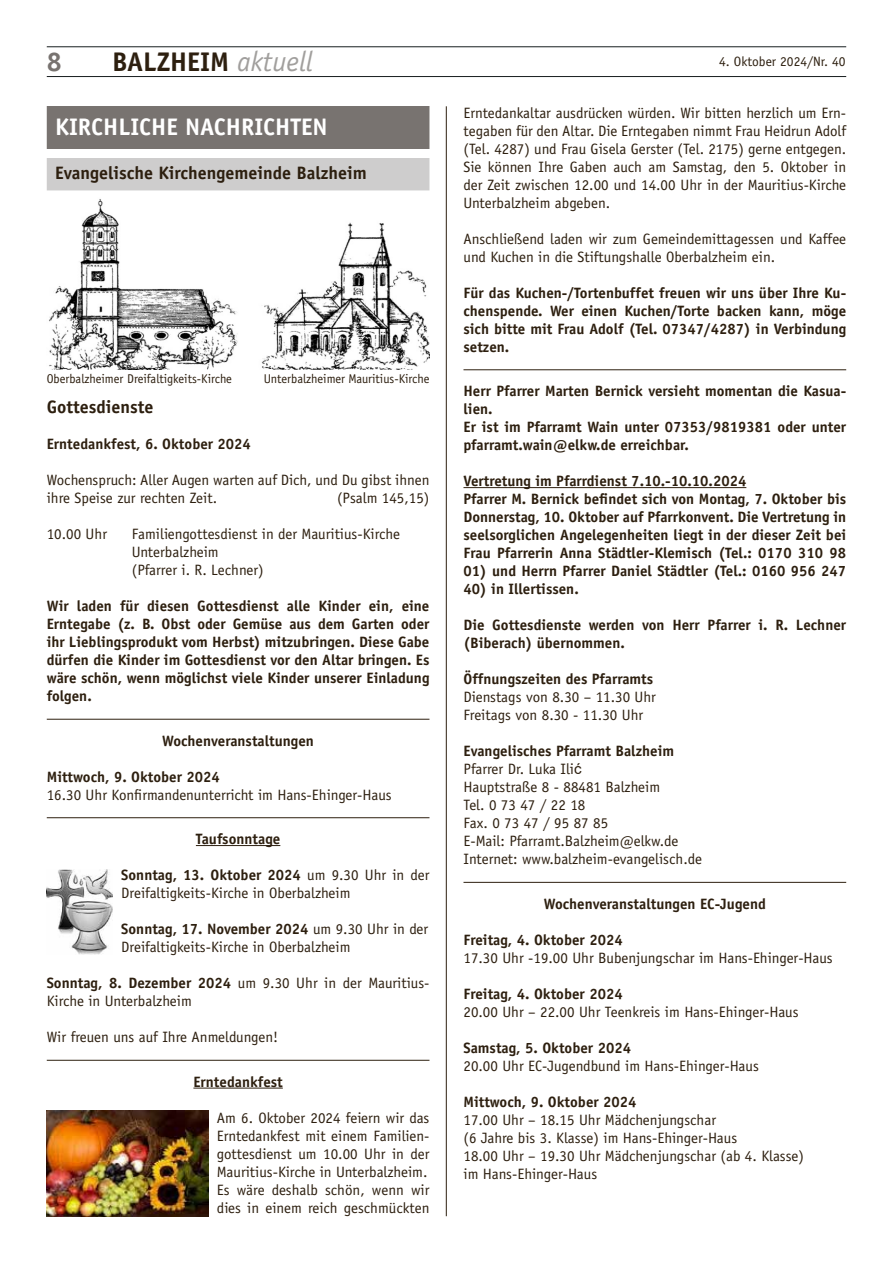
<style>
.page{position:relative;width:893px;height:1263px;background:#fff}
.page>*{position:absolute;margin:0;border:0;box-sizing:border-box;transform-origin:0 0}
.t1{font:700 27px "Officina Sans";color:#2d1f0f}
.t2{font:700 27px "Officina Sans";color:#787370}
.t3{font:700 24px "Officina Sans";color:#fff}
.t4{font:700 18px "Officina Sans";color:#2d1f0f}
.t5{font:15px/18px "Officina Sans";color:#2d1f0f}
.t6{font:700 15px/18px "Officina Sans";color:#2d1f0f}
.t7{font:13.5px "Officina Sans";color:#2d1f0f}
.t8{font:12.75px "Officina Sans";color:#2d1f0f}
.s1{font-weight:400;font-style:italic;font-size:28.35px;color:#a19f9d}
.s2{font-weight:700}
.s3{font-family:"Arial"}
</style>
<div class="page">
<hr style="left:47px;top:76px;width:799px;height:1px;background:#171d1f">
<hr style="left:47px;top:47px;width:799px;height:1px;background:#171d1f">
<hr style="left:446px;top:106px;width:1px;height:1110px;background:#2d1f0f">
<hr style="left:463px;top:369px;width:383px;height:1px;background:#2d1f0f">
<hr style="left:463px;top:487px;width:283px;height:1px;background:#2d1f0f">
<hr style="left:463px;top:882px;width:383px;height:1px;background:#2d1f0f">
<hr style="left:47px;top:719px;width:382px;height:1px;background:#2d1f0f">
<hr style="left:47px;top:817px;width:382px;height:1px;background:#2d1f0f">
<hr style="left:196px;top:845px;width:84px;height:1px;background:#2d1f0f">
<hr style="left:47px;top:1060px;width:382px;height:1px;background:#2d1f0f">
<hr style="left:193px;top:1088px;width:90px;height:1px;background:#2d1f0f">
<div style="left:47px;top:106px;width:382px;height:43px;background:#787370"></div>
<div style="left:47px;top:158px;width:382px;height:32px;background:#cecdcd"></div>
<img style="left:49px;top:199px;width:380px;height:170px">
<img style="left:47px;top:869px;width:66px;height:86px">
<img style="left:47px;top:1110px;width:161px;height:106px">
<h1 class="t2" style="left:47px;top:45px;width:17px">8</h1>
<h1 class="t1" style="left:112px;top:45px;width:202px">BALZHEIM <span class="s1">aktuell</span></h1>
<p class="t7" style="left:719px;top:53px;width:128px">4. Oktober 2024/Nr. 40</p>
<p class="t5" style="left:463px;top:104px;width:384px;text-align:justify">Erntedankaltar ausdrücken würden. Wir bitten herzlich um Ern&shy;tegaben für den Altar. Die Erntegaben nimmt Frau Heidrun Adolf (Tel. 4287) und Frau Gisela Gerster (Tel. 2175) gerne entgegen.<br>Sie können Ihre Gaben auch am Samstag, den 5. Oktober in der Zeit zwischen 12.00 und 14.00 Uhr in der Mauritius-Kirche Unterbalzheim abgeben.</p>
<p class="t5" style="left:463px;top:230px;width:384px">Anschließend laden wir zum Gemeindemittagessen und Kaffee und Kuchen in die Stiftungshalle Oberbalzheim ein.</p>
<p class="t6" style="left:463px;top:283px;width:384px;text-align:justify">Für das Kuchen-/Tortenbuffet freuen wir uns über Ihre Ku&shy;chenspende. Wer einen Kuchen/Torte backen kann, möge sich bitte mit Frau Adolf (Tel. 07347/4287) in Verbindung setzen.</p>
<p class="t6" style="left:463px;top:382px;width:384px">Herr Pfarrer Marten Bernick versieht momentan die Kasua&shy;lien.<br>Er ist im Pfarramt Wain unter 07353/9819381 oder unter pfarramt.wain@elkw.de erreichbar.</p>
<p class="t6" style="left:463px;top:472px;width:384px">Vertretung im Pfarrdienst 7.10.-10.10.2024<br>Pfarrer M. Bernick befindet sich von Montag, 7. Oktober bis Donnerstag, 10. Oktober auf Pfarrkonvent. Die Vertretung in seelsorglichen Angelegenheiten liegt in der dieser Zeit bei Frau Pfarrerin Anna Städtler-Klemisch (Tel.: 0170 310 98</p>
<p class="t6" style="left:463px;top:562px;width:384px">01) und Herrn Pfarrer Daniel Städtler (Tel.: 0160 956 247</p>
<p class="t6" style="left:463px;top:580px;width:117px">40) in Illertissen.</p>
<p class="t6" style="left:463px;top:616px;width:384px">Die Gottesdienste werden von Herr Pfarrer i. R. Lechner (Biberach) übernommen.</p>
<p class="t6" style="left:463px;top:670px;width:191px">Öffnungszeiten des Pfarramts</p>
<p class="t5" style="left:463px;top:688px;width:194px">Dienstags von 8.30 – 11.30 Uhr<br>Freitags von 8.30 - 11.30 Uhr</p>
<p class="t5" style="left:463px;top:742px;width:240px"><span class="s2">Evangelisches Pfarramt Balzheim<br></span>Pfarrer Dr. Luka Ili<span class="s3">ć<br></span>Hauptstraße 8 - 88481 Balzheim<br>Tel. 0 73 47 / 22 18<br>Fax. 0 73 47 / 95 87 85<br>E-Mail: Pfarramt.Balzheim@elkw.de<br>Internet: www.balzheim-evangelisch.de</p>
<p class="t6" style="left:544px;top:894px;width:223px">Wochenveranstaltungen EC-Jugend</p>
<p class="t6" style="left:463px;top:930px;width:161px">Freitag, 4. Oktober 2024</p>
<p class="t5" style="left:463px;top:949px;width:371px">17.30 Uhr -19.00 Uhr Bubenjungschar im Hans-Ehinger-Haus</p>
<p class="t6" style="left:463px;top:984px;width:161px">Freitag, 4. Oktober 2024</p>
<p class="t5" style="left:463px;top:1003px;width:337px">20.00 Uhr – 22.00 Uhr Teenkreis im Hans-Ehinger-Haus</p>
<p class="t6" style="left:463px;top:1038px;width:169px">Samstag, 5. Oktober 2024</p>
<p class="t5" style="left:463px;top:1057px;width:297px">20.00 Uhr EC-Jugendbund im Hans-Ehinger-Haus</p>
<p class="t6" style="left:463px;top:1092px;width:175px">Mittwoch, 9. Oktober 2024</p>
<p class="t5" style="left:463px;top:1111px;width:342px">17.00 Uhr – 18.15 Uhr Mädchenjungschar<br>(6 Jahre bis 3. Klasse) im Hans-Ehinger-Haus<br>18.00 Uhr – 19.30 Uhr Mädchenjungschar (ab 4. Klasse) im Hans-Ehinger-Haus</p>
<h2 class="t3" style="left:55px;top:112px;width:274px">KIRCHLICHE NACHRICHTEN</h2>
<p class="t4" style="left:55px;top:162px;width:313px">Evangelische Kirchengemeinde Balzheim</p>
<p class="t8" style="left:47px;top:371px;width:187px">Oberbalzheimer Dreifaltigkeits-Kirche</p>
<p class="t8" style="left:264px;top:371px;width:167px">Unterbalzheimer Mauritius-Kirche</p>
<p class="t4" style="left:47px;top:396px;width:108px">Gottesdienste</p>
<p class="t6" style="left:47px;top:435px;width:206px">Erntedankfest, 6. Oktober 2024</p>
<p class="t5" style="left:47px;top:471px;width:384px">Wochenspruch: Aller Augen warten auf Dich, und Du gibst ihnen ihre Speise zur rechten Zeit.</p>
<p class="t5" style="left:337px;top:489px;width:94px">(Psalm 145,15)</p>
<p class="t5" style="left:47px;top:525px;width:62px">10.00 Uhr</p>
<p class="t5" style="left:132px;top:525px;width:270px">Familiengottesdienst in der Mauritius-Kirche<br>Unterbalzheim<br>(Pfarrer i. R. Lechner)</p>
<p class="t6" style="left:47px;top:597px;width:384px;text-align:justify">Wir laden für diesen Gottesdienst alle Kinder ein, eine Erntegabe (z. B. Obst oder Gemüse aus dem Garten oder ihr Lieblingsprodukt vom Herbst) mitzubringen. Diese Gabe dürfen die Kinder im Gottesdienst vor den Altar bringen. Es wäre schön, wenn möglichst viele Kinder unserer Einladung folgen.</p>
<p class="t6" style="left:162px;top:731px;width:153px">Wochenveranstaltungen</p>
<p class="t6" style="left:47px;top:767px;width:175px">Mittwoch, 9. Oktober 2024</p>
<p class="t5" style="left:47px;top:785px;width:346px">16.30 Uhr Konfirmandenunterricht im Hans-Ehinger-Haus</p>
<p class="t6" style="left:196px;top:830px;width:86px">Taufsonntage</p>
<p class="t5" style="left:121px;top:866px;width:310px"><span class="s2">Sonntag, 13. Oktober 2024</span> um 9.30 Uhr in der<br>Dreifaltigkeits-Kirche in Oberbalzheim</p>
<p class="t5" style="left:121px;top:920px;width:308px"><span class="s2">Sonntag, 17. November 2024</span> um 9.30 Uhr in der<br>Dreifaltigkeits-Kirche in Oberbalzheim</p>
<p class="t5" style="left:47px;top:974px;width:384px"><span class="s2">Sonntag, 8. Dezember 2024</span> um 9.30 Uhr in der Mauritius-<br>Kirche in Unterbalzheim</p>
<p class="t5" style="left:47px;top:1028px;width:233px">Wir freuen uns auf Ihre Anmeldungen!</p>
<p class="t6" style="left:193px;top:1072px;width:91px">Erntedankfest</p>
<p class="t5" style="left:217px;top:1108px;width:214px">Am 6. Oktober 2024 feiern wir das Erntedankfest mit einem Familien&shy;gottesdienst um 10.00 Uhr in der Mauritius-Kirche in Unterbalzheim.<br>Es wäre deshalb schön, wenn wir dies in einem reich geschmückten</p>
</div>
